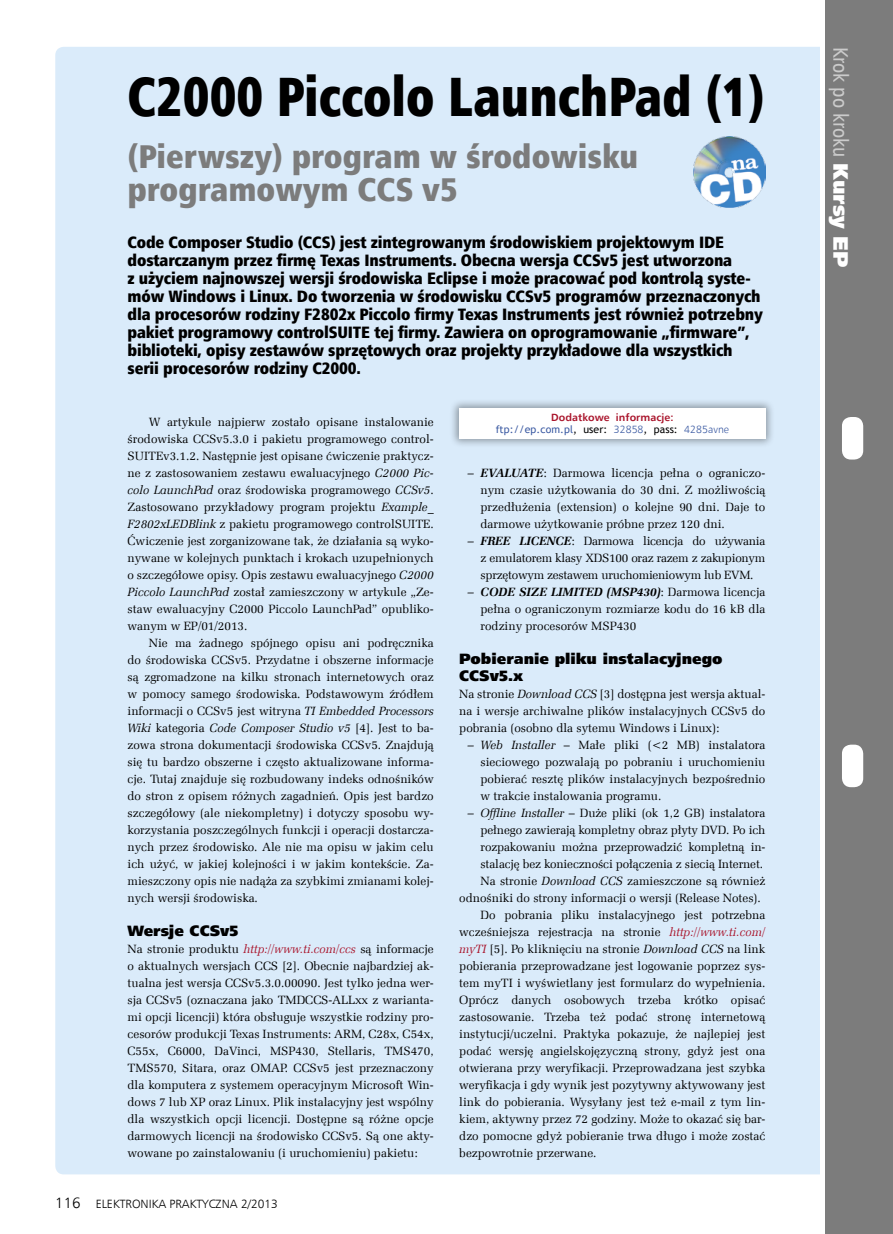
<style>
.page{position:relative;width:893px;height:1234px;background:#fff}
.page>*{position:absolute;margin:0;border:0;box-sizing:border-box;transform-origin:0 0}
._9_Tytul{font:55.5px "Humnst 777 X Blk Cn EU";color:#000;scale:.9 1}
._0_Podtytul{font:33px/33px "Humnst 777 X Blk Cn EU";color:#7c7c7c}
.t1{font:21px "Humnst 777 Cn EU";color:#cbcbcb}
._2_Lead{font:16.5px/18px "Humnst 777 X Blk Cn EU";letter-spacing:-.01em;color:#000}
._3_Srodtytul{font:15px/17px "Humnst 777 X Blk EU";color:#000}
._1_Body{font:12px/17px "Zapf Ellipt EU";color:#000;text-align:justify}
.t2{font:12px "Humnst 777 Lt EU";color:#000}
.tabela{font:10.5px "Trebuchet MS";letter-spacing:.005em;color:#3c5ba3}
.tabela-2{font:700 10.5px "Humnst 777 EU";letter-spacing:.005em;color:#a9132a}
.s1{font-style:italic}
.s2{font-style:italic;color:#a9132a}
.s3{font-size:15px}
.s4{color:#000}
.s5{font-family:"Humnst 777 Lt EU"}
.s6{font-weight:700;font-style:italic}
.s7{font-family:"Humnst 777 X Blk EU";color:#fff}
</style>
<div class="page">
<div style="left:55px;top:47px;width:778px;height:1127px;background:#daebfa;border-radius:9px"></div>
<div style="left:825px;top:0;width:68px;height:1233px;background:#7c7c7c"></div>
<div style="left:842px;top:417px;width:21px;height:42px;background:#fff;border-radius:9px"></div>
<div style="left:842px;top:744px;width:21px;height:43px;background:#fff;border-radius:9px"></div>
<hr style="left:821px;top:0;width:4px;height:1233px;background:#fff">
<img style="left:694px;top:136px;width:71px;height:72px">
<div style="left:449px;top:398px;width:326px;height:50px;background:#000;opacity:.35"></div>
<div style="left:459px;top:408px;width:306px;height:31px;background:#fff"></div>
<p class="_9_Tytul" style="left:128px;top:61px;width:710px">C2000 Piccolo LaunchPad (1)</p>
<p class="_0_Podtytul" style="left:128px;top:140px;width:512px">(Pierwszy) program w środowisku programowym CCS v5</p>
<p class="_2_Lead" style="left:128px;top:233px;width:637px">Code Composer Studio (CCS) jest zintegrowanym środowiskiem projektowym IDE dostarczanym przez firmę Texas Instruments. Obecna wersja CCSv5 jest utworzona<br>z użyciem najnowszej wersji środowiska Eclipse i może pracować pod kontrolą syste&shy;mów Windows i Linux. Do tworzenia w środowisku CCSv5 programów przeznaczonych dla procesorów rodziny F2802x Piccolo firmy Texas Instruments jest również potrzebny pakiet programowy controlSUITE tej firmy. Zawiera on oprogramowanie „firmware”, biblioteki, opisy zestawów sprzętowych oraz projekty przykładowe dla wszystkich serii procesorów rodziny C2000.</p>
<p class="_1_Body" style="left:128px;top:413px;width:308px;text-indent:21px">W artykule najpierw zostało opisane instalowanie środowiska CCSv5.3.0 i pakietu programowego control-SUITEv3.1.2. Następnie jest opisane ćwiczenie praktycz&shy;ne z zastosowaniem zestawu ewaluacyjnego <span class="s1">C2000 Pic&shy;colo LaunchPad</span> oraz środowiska programowego <span class="s1">CCSv5</span>.<br>Zastosowano przykładowy program projektu <span class="s1">Example_ F2802xLEDBlink</span> z pakietu programowego controlSUITE.<br>Ćwiczenie jest zorganizowane tak, że działania są wyko&shy;nywane w kolejnych punktach i krokach uzupełnionych o szczegółowe opisy. Opis zestawu ewaluacyjnego <span class="s1">C2000<br>Piccolo LaunchPad</span> został zamieszczony w artykule „Ze&shy;staw ewaluacyjny C2000 Piccolo LaunchPad” opubliko&shy;wanym w EP/01/2013.</p>
<p class="_1_Body" style="left:128px;top:634px;width:308px;text-indent:21px">Nie ma żadnego spójnego opisu ani podręcznika do środowiska CCSv5. Przydatne i obszerne informacje są zgromadzone na kilku stronach internetowych oraz w pomocy samego środowiska. Podstawowym źródłem informacji o CCSv5 jest witryna <span class="s1">TI Embedded Processors Wiki</span> kategoria <span class="s1">Code Composer Studio v5</span> [4]. Jest to ba&shy;zowa strona dokumentacji środowiska CCSv5. Znajdują się tu bardzo obszerne i często aktualizowane informa&shy;cje. Tutaj znajduje się rozbudowany indeks odnośników do stron z opisem różnych zagadnień. Opis jest bardzo szczegółowy (ale niekompletny) i dotyczy sposobu wy&shy;korzystania poszczególnych funkcji i operacji dostarcza&shy;nych przez środowisko. Ale nie ma opisu w jakim celu ich użyć, w jakiej kolejności i w jakim kontekście. Za&shy;mieszczony opis nie nadąża za szybkimi zmianami kolej&shy;nych wersji środowiska.</p>
<p class="_3_Srodtytul" style="left:128px;top:922px;width:112px">Wersje CCSv5</p>
<p class="_1_Body" style="left:128px;top:940px;width:308px">Na stronie produktu <span class="s2">http://www.ti.com/ccs</span> są informacje o aktualnych wersjach CCS [2]. Obecnie najbardziej ak&shy;tualna jest wersja CCSv5.3.0.00090. Jest tylko jedna wer&shy;sja CCSv5 (oznaczana jako TMDCCS-ALLxx z warianta&shy;mi opcji licencji) która obsługuje wszystkie rodziny pro&shy;cesorów produkcji Texas Instruments: ARM, C28x, C54x, C55x, C6000, DaVinci, MSP430, Stellaris, TMS470, TMS570, Sitara, oraz OMAP. CCSv5 jest przeznaczony dla komputera z systemem operacyjnym Microsoft Win&shy;dows 7 lub XP oraz Linux. Plik instalacyjny jest wspólny dla wszystkich opcji licencji. Dostępne są różne opcje darmowych licencji na środowisko CCSv5. Są one akty&shy;wowane po zainstalowaniu (i uruchomieniu) pakietu:</p>
<p class="t2" style="left:55px;top:1196px;width:224px"><span class="s3">116</span> ELEKTRONIKA PRAKTYCZNA 2/2013</p>
<p class="tabela-2" style="left:551px;top:410px;width:124px">Dodatkowe informacje:</p>
<p class="tabela" style="left:496px;top:422px;width:235px">ftp://ep.com.pl<span class="s4">, user:</span> <span class="s5">32858</span><span class="s4">, pass:</span> <span class="s5">4285avne</span></p>
<p class="_1_Body" style="left:480px;top:464px;width:286px;text-indent:-13px"><span class="s1">–</span> <span class="s6">EVALUATE</span>: Darmowa licencja pełna o ograniczo&shy;nym czasie użytkowania do 30 dni. Z możliwością przedłużenia (extension) o kolejne 90 dni. Daje to darmowe użytkowanie próbne przez 120 dni.</p>
<p class="_1_Body" style="left:480px;top:532px;width:286px;text-indent:-13px"><span class="s1">–</span> <span class="s6">FREE LICENCE</span>: Darmowa licencja do używania z emulatorem klasy XDS100 oraz razem z zakupionym sprzętowym zestawem uruchomieniowym lub EVM.</p>
<p class="_1_Body" style="left:480px;top:583px;width:286px;text-indent:-13px"><span class="s1">–</span> <span class="s6">CODE SIZE LIMITED (MSP430)</span>: Darmowa licencja pełna o ograniczonym rozmiarze kodu do 16 kB dla rodziny procesorów MSP430</p>
<p class="_3_Srodtytul" style="left:459px;top:650px;width:265px">Pobieranie pliku instalacyjnego<br>CCSv5.x</p>
<p class="_1_Body" style="left:459px;top:685px;width:308px">Na stronie <span class="s1">Download CCS</span> [3] dostępna jest wersja aktual&shy;na i wersje archiwalne plików instalacyjnych CCSv5 do pobrania (osobno dla sytemu Windows i Linux):</p>
<p class="_1_Body" style="left:480px;top:736px;width:286px;text-indent:-13px"><span class="s1">– Web Installer</span> – Małe pliki (&lt;2 MB) instalatora sieciowego pozwalają po pobraniu i uruchomieniu pobierać resztę plików instalacyjnych bezpośrednio w trakcie instalowania programu.</p>
<p class="_1_Body" style="left:480px;top:804px;width:286px;text-indent:-13px"><span class="s1">– Offline Installer</span> – Duże pliki (ok 1,2 GB) instalatora pełnego zawierają kompletny obraz płyty DVD. Po ich rozpakowaniu można przeprowadzić kompletną in&shy;stalację bez konieczności połączenia z siecią Internet.</p>
<p class="_1_Body" style="left:459px;top:872px;width:308px;text-indent:21px">Na stronie <span class="s1">Download CCS</span> zamieszczone są również odnośniki do strony informacji o wersji (Release Notes).</p>
<p class="_1_Body" style="left:459px;top:906px;width:308px;text-indent:21px">Do pobrania pliku instalacyjnego jest potrzebna wcześniejsza rejestracja na stronie <span class="s2">http://www.ti.com/ myTI</span> [5]. Po kliknięciu na stronie <span class="s1">Download CCS</span> na link pobierania przeprowadzane jest logowanie poprzez sys&shy;tem myTI i wyświetlany jest formularz do wypełnienia.<br>Oprócz danych osobowych trzeba krótko opisać zastosowanie. Trzeba też podać stronę internetową instytucji/uczelni. Praktyka pokazuje, że najlepiej jest podać wersję angielskojęzyczną strony, gdyż jest ona otwierana przy weryfikacji. Przeprowadzana jest szybka weryfikacja i gdy wynik jest pozytywny aktywowany jest link do pobierania. Wysyłany jest też e-mail z tym lin&shy;kiem, aktywny przez 72 godziny. Może to okazać się bar&shy;dzo pomocne gdyż pobieranie trwa długo i może zostać bezpowrotnie przerwane.</p>
<h3 class="t1" style="left:854px;top:47px;width:222px;rotate:90deg">Krok po kroku <span class="s7">Kursy EP</span></h3>
</div>
